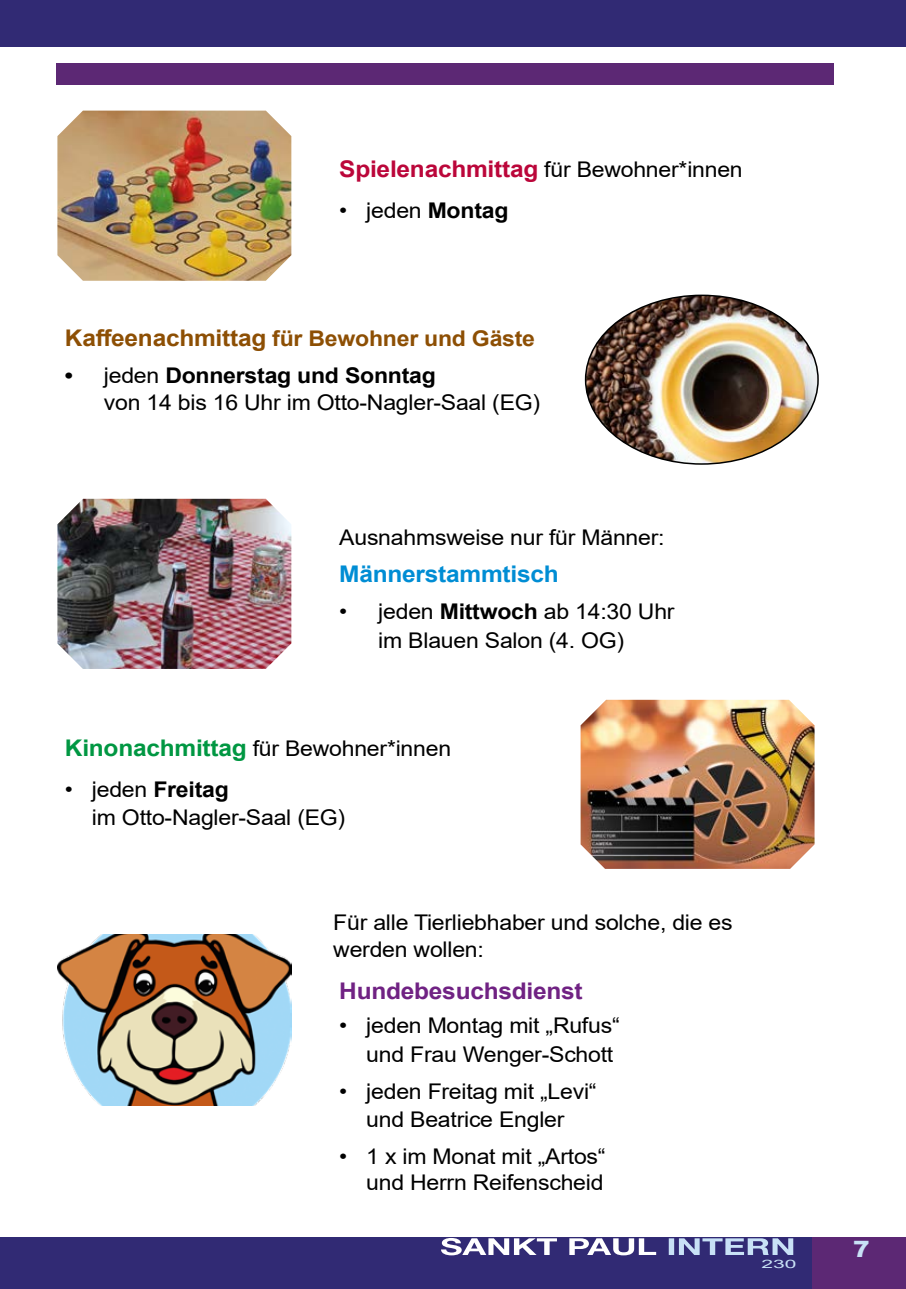
<style>
.page{position:relative;width:906px;height:1289px;background:#fff}
.page>*{position:absolute;margin:0;border:0;box-sizing:border-box;transform-origin:0 0}
.t1{font:700 22.95px "Arial";letter-spacing:-.01em;color:#702283;scale:1.07 1}
.t2{font:700 22.95px "Arial";letter-spacing:-.01em;color:#008dd4;scale:1.07 1}
.t3{font:900 22.5px "Arial";color:#c8e1f6;scale:1.1 1}
.t4{font:21.6px/28.5px "Arial";letter-spacing:-.01em;color:#000;scale:1.07 1}
.t5{font:700 21.6px "Arial";letter-spacing:-.01em;color:#8d4f04;scale:1.07 1}
.t6{font:11.55px "Arial";color:#c8e1f6;scale:1.82 1}
.s1{font-weight:700;font-size:22.95px;color:#bb063a}
.s2{font-weight:700}
.s3{font-size:22.95px}
.s4{font-weight:700;font-size:22.95px;color:#009742}
</style>
<div class="page">
<div style="left:0;top:0;width:906px;height:47px;background:#312a74"></div>
<div style="left:0;top:1237px;width:812px;height:51px;background:#312a74"></div>
<div style="left:812px;top:1237px;width:94px;height:51px;background:#5c2874"></div>
<svg style="left:669px;top:1238px;width:124px;height:16px"></svg>
<svg style="left:441px;top:1238px;width:215px;height:17px"></svg>
<div style="left:57px;top:64px;width:776px;height:21px;background:#5c2874"></div>
<img style="left:57px;top:111px;width:234px;height:170px">
<img style="left:57px;top:499px;width:234px;height:170px">
<img style="left:57px;top:934px;width:234px;height:170px">
<img style="left:580px;top:699px;width:234px;height:169px">
<img style="left:585px;top:297px;width:233px;height:167px">
<p class="t4" style="left:339px;top:155px;width:378px"><span class="s1">Spielenachmittag</span> für Bewohner*innen</p>
<p class="t4" style="left:339px;top:196px;width:160px">• jeden <span class="s2">Montag</span></p>
<p class="t5" style="left:65px;top:323px;width:441px"><span class="s3">Kaffeenachmittag</span> für Bewohner und Gäste</p>
<p class="t4" style="left:104px;top:362px;width:409px;line-height:27px;text-indent:-39px"><span class="s2">•</span> jeden <span class="s2">Donnerstag und Sonntag<br></span>von 14 bis 16 Uhr im Otto-Nagler-Saal (EG)</p>
<p class="t4" style="left:339px;top:523px;width:305px">Ausnahmsweise nur für Männer:</p>
<p class="t2" style="left:339px;top:557px;width:207px">Männerstammtisch</p>
<p class="t4" style="left:339px;top:597px;width:315px;text-align:center">• jeden <span class="s2">Mittwoch</span> ab 14:30 Uhr im Blauen Salon (4. OG)</p>
<p class="t4" style="left:65px;top:733px;width:362px"><span class="s4">Kinonachmittag</span> für Bewohner*innen</p>
<p class="t4" style="left:92px;top:775px;width:238px;text-indent:-27px">• jeden <span class="s2">Freitag<br></span>im Otto-Nagler-Saal (EG)</p>
<p class="t4" style="left:333px;top:908px;width:375px;line-height:27px">Für alle Tierliebhaber und solche, die es werden wollen:</p>
<p class="t1" style="left:339px;top:974px;width:229px">Hundebesuchsdienst</p>
<p class="t4" style="left:339px;top:1011px;width:264px;text-align:right">• jeden Montag mit „Rufus“ und Frau Wenger-Schott</p>
<p class="t4" style="left:339px;top:1076px;width:242px;text-align:center">• jeden Freitag mit „Levi“ und Beatrice Engler</p>
<p class="t4" style="left:339px;top:1143px;width:250px;line-height:25.5px;text-align:right">• 1 x im Monat mit „Artos“ und Herrn Reifenscheid</p>
<p class="t6" style="left:761px;top:1255px;width:21px">230</p>
<p class="t3" style="left:853px;top:1232px;width:17px">7</p>
</div>
